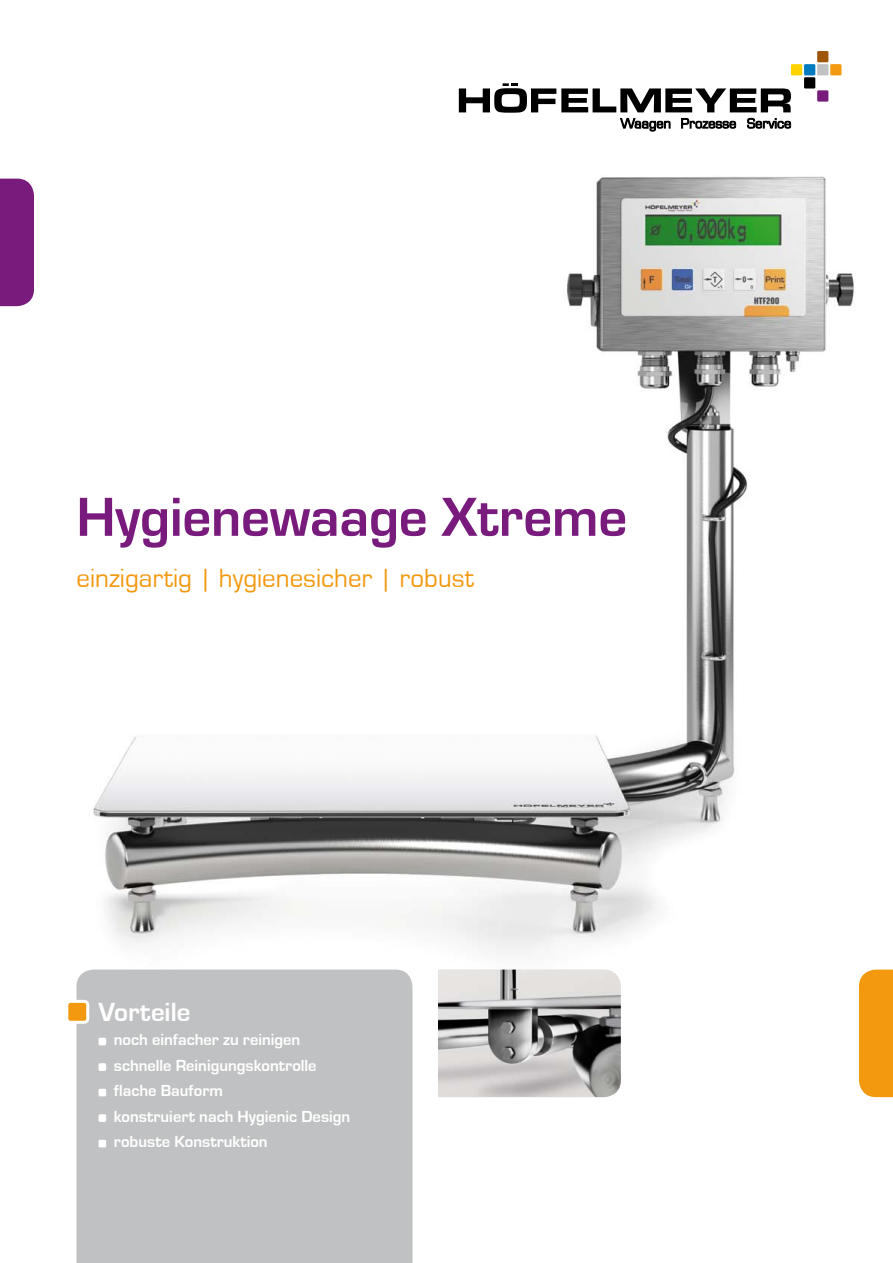
<style>
.page{position:relative;width:893px;height:1263px;background:#fff}
.page>*{position:absolute;margin:0;border:0;box-sizing:border-box;transform-origin:0 0}
.t1{font:700 57px "Eurostile T";letter-spacing:-.005em;color:#781b7d}
.t2{font:27px "Eurostile T";color:#f39910}
.t3{font:700 27px "Eurostile T";color:#fff}
.t4{font:700 16.5px/25.5px "Eurostile T";color:#fff}
</style>
<div class="page">
<img style="left:0;top:176px;width:854px;height:810px">
<div style="left:859px;top:969px;width:34px;height:128px;background:#f39910"></div>
<div style="left:0;top:179px;width:34px;height:127px;background:#781b7d"></div>
<div style="left:804px;top:77px;width:11px;height:12px;background:#000"></div>
<div style="left:804px;top:64px;width:11px;height:11px;background:#007bc0"></div>
<div style="left:817px;top:64px;width:11px;height:11px;background:#c0c1c2"></div>
<div style="left:817px;top:90px;width:11px;height:12px;background:#781b7d"></div>
<div style="left:817px;top:51px;width:11px;height:11px;background:#9d560a"></div>
<div style="left:791px;top:64px;width:11px;height:11px;background:#ffd300"></div>
<div style="left:830px;top:64px;width:11px;height:11px;background:#f39910"></div>
<svg style="left:459px;top:83px;width:332px;height:48px"></svg>
<div style="left:77px;top:969px;width:335px;height:294px;background:#c0c1c2"></div>
<div style="left:99px;top:1038px;width:7px;height:7px;background:#fff;border-radius:2px"></div>
<div style="left:99px;top:1063px;width:7px;height:8px;background:#fff;border-radius:2px"></div>
<div style="left:99px;top:1089px;width:7px;height:7px;background:#fff;border-radius:2px"></div>
<div style="left:99px;top:1114px;width:7px;height:8px;background:#fff;border-radius:2px"></div>
<div style="left:99px;top:1140px;width:7px;height:7px;background:#fff;border-radius:2px"></div>
<div style="left:67px;top:1001px;width:21px;height:21px;background:#f39910;border-radius:3px"></div>
<div style="left:65px;top:1000px;width:24px;height:24px;border:3px solid #fff;border-radius:3px"></div>
<img style="left:438px;top:969px;width:183px;height:128px">
<h1 class="t1" style="left:77px;top:485px;width:552px">Hygienewaage Xtreme</h1>
<h2 class="t2" style="left:77px;top:563px;width:399px">einzigartig | hygienesicher | robust</h2>
<h2 class="t3" style="left:99px;top:997px;width:93px">Vorteile</h2>
<p class="t4" style="left:114px;top:1027px;width:238px">noch einfacher zu reinigen schnelle Reinigungskontrolle flache Bauform<br>konstruiert nach Hygienic Design robuste Konstruktion</p>
</div>
